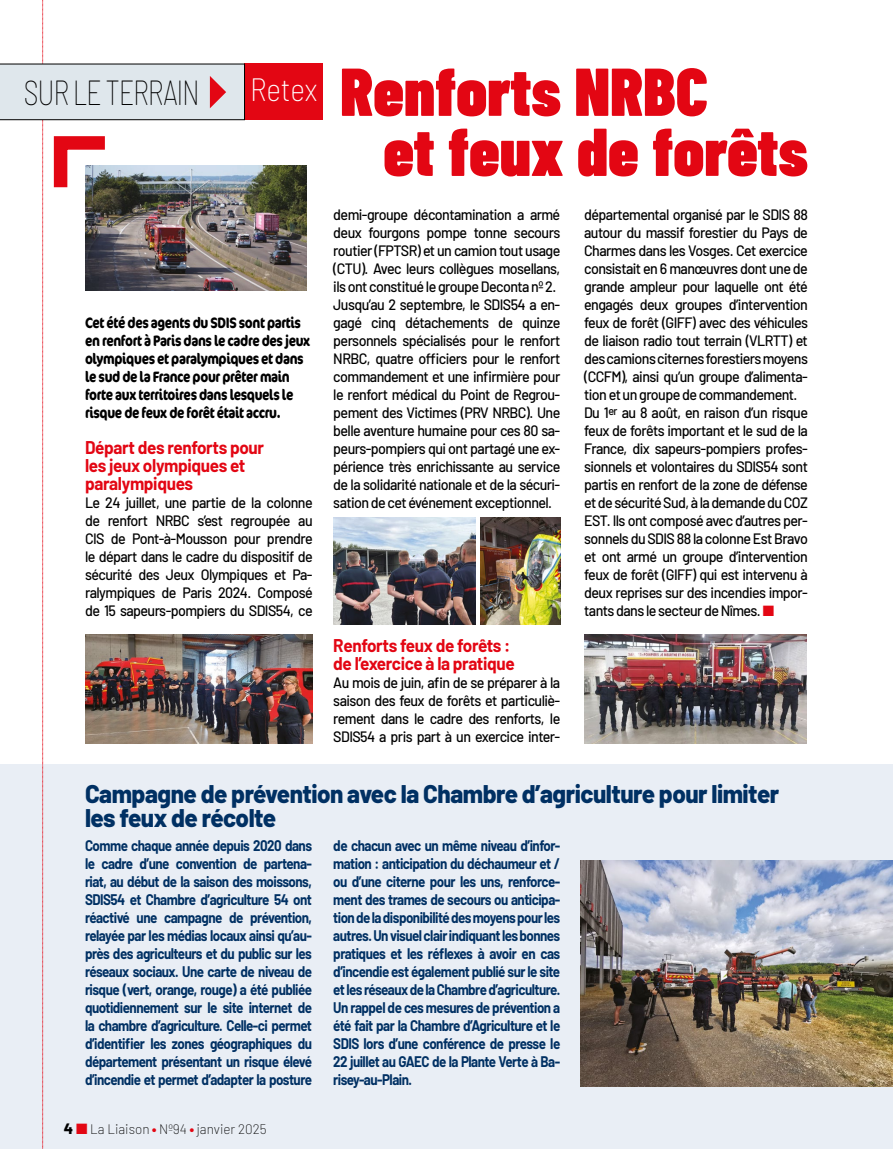
<style>
.page{position:relative;width:893px;height:1149px;background:#fff}
.page>*{position:absolute;margin:0;border:0;box-sizing:border-box;transform-origin:0 0}
.t1{font:900 67.5px/60px "Barlow Condensed";color:#e30613}
.t2{font:100 semi-condensed 35.55px "Barlow";letter-spacing:-.04em;color:#000;scale:.85 1}
.t3{font:800 25.5px/24px "Barlow";letter-spacing:-.02em;color:#003063;scale:.95 1}
.t4{font:700 18px/18px "Barlow";letter-spacing:-.02em;color:#e30613;scale:.95 1}
.t5{font:500 15px/18px "Barlow";letter-spacing:-.04em;color:#000;scale:.95 1}
.t6{font:700 15px/18px "Barlow";letter-spacing:-.04em;color:#003063;text-align:justify;scale:.89 1}
.t7{font:700 15px/18px "Cocon OT";letter-spacing:-.03em;color:#000;scale:.8 1}
.t8{font:200 13.5px "Barlow";color:#000}
.s1{color:#e30613}
.s2{font-weight:800;font-size:15px}
.s3{font-family:"Barlow Condensed";font-weight:900;color:#e30613}
</style>
<div class="page">
<div style="left:0;top:764px;width:893px;height:384px;background:#e9eef5"></div>
<div style="left:244px;top:64px;width:79px;height:56px;background:#e30613"></div>
<svg style="left:0;top:0;width:245px;height:1149px"></svg>
<img style="left:580px;top:860px;width:313px;height:226px">
<img style="left:85px;top:165px;width:221px;height:125px">
<img style="left:584px;top:634px;width:223px;height:109px">
<img style="left:85px;top:634px;width:228px;height:109px">
<img style="left:333px;top:518px;width:143px;height:106px">
<img style="left:480px;top:518px;width:80px;height:106px">
<h2 class="t2" style="left:24px;top:66px;width:208px">SUR LE TERRAIN</h2>
<h1 class="t1" style="left:383px;top:59px;width:426px;text-indent:-133px"><sup>Retex</sup> Renforts NRBC<br>et feux de forêts</h1>
<p class="t5" style="left:333px;top:204px;width:240px">demi-groupe décontamination a armé deux fourgons pompe tonne secours routier (FPTSR) et un camion tout usage (CTU). Avec leurs collègues mosellans, ils ont constitué le groupe Deconta nº 2.<br>Jusqu’au 2 septembre, le SDIS54 a en&shy;gagé cinq détachements de quinze personnels spécialisés pour le renfort NRBC, quatre officiers pour le renfort commandement et une infirmière pour le renfort médical du Point de Regrou&shy;pement des Victimes (PRV NRBC). Une belle aventure humaine pour ces 80 sa&shy;peurs-pompiers qui ont partagé une ex&shy;périence très enrichissante au service de la solidarité nationale et de la sécuri&shy;sation de cet événement exceptionnel.</p>
<p class="t5" style="left:584px;top:204px;width:237px">départemental organisé par le SDIS 88 autour du massif forestier du Pays de Charmes dans les Vosges. Cet exercice consistait en 6 manœuvres dont une de grande ampleur pour laquelle ont été engagés deux groupes d’intervention feux de forêt (GIFF) avec des véhicules de liaison radio tout terrain (VLRTT) et des camions citernes forestiers moyens (CCFM), ainsi qu’un groupe d’alimenta&shy;tion et un groupe de commandement.<br>Du 1<sup>er</sup> au 8 août, en raison d’un risque feux de forêts important et le sud de la France, dix sapeurs-pompiers profes&shy;sionnels et volontaires du SDIS54 sont partis en renfort de la zone de défense et de sécurité Sud, à la demande du COZ EST. Ils ont composé avec d’autres per&shy;sonnels du SDIS 88 la colonne Est Bravo et ont armé un groupe d’intervention feux de forêt (GIFF) qui est intervenu à deux reprises sur des incendies impor&shy;tants dans le secteur de Nîmes. <span class="s1">■</span></p>
<p class="t7" style="left:85px;top:314px;width:283px">Cet été des agents du SDIS sont partis en renfort à Paris dans le cadre des jeux olympiques et paralympiques et dans le sud de la France pour prêter main forte aux territoires dans lesquels le risque de feux de forêt était accru.</p>
<p class="t4" style="left:85px;top:437px;width:190px">Départ des renforts pour les jeux olympiques et paralympiques</p>
<p class="t5" style="left:85px;top:492px;width:241px;text-align:justify">Le 24 juillet, une partie de la colonne de renfort NRBC s’est regroupée au CIS de Pont-à-Mousson pour prendre le départ dans le cadre du dispositif de sécurité des Jeux Olympiques et Pa&shy;ralympiques de Paris 2024. Composé de 15 sapeurs-pompiers du SDIS54, ce</p>
<p class="t4" style="left:333px;top:635px;width:192px">Renforts feux de forêts : de l’exercice à la pratique</p>
<p class="t5" style="left:333px;top:672px;width:240px;text-align:justify">Au mois de juin, afin de se préparer à la saison des feux de forêts et particuliè&shy;rement dans le cadre des renforts, le SDIS54 a pris part à un exercice inter-</p>
<h3 class="t3" style="left:85px;top:779px;width:732px">Campagne de prévention avec la Chambre d’agriculture pour limiter les feux de récolte</h3>
<p class="t6" style="left:85px;top:834px;width:257px">Comme chaque année depuis 2020 dans le cadre d’une convention de partena&shy;riat, au début de la saison des moissons, SDIS54 et Chambre d’agriculture 54 ont réactivé une campagne de prévention, relayée par les médias locaux ainsi qu’au&shy;près des agriculteurs et du public sur les réseaux sociaux. Une carte de niveau de risque (vert, orange, rouge) a été publiée quotidiennement sur le site internet de la chambre d’agriculture. Celle-ci permet d’identifier les zones géographiques du département présentant un risque élevé d’incendie et permet d’adapter la posture</p>
<p class="t6" style="left:333px;top:834px;width:257px">de chacun avec un même niveau d’infor&shy;mation : anticipation du déchaumeur et / ou d’une citerne pour les uns, renforce&shy;ment des trames de secours ou anticipa&shy;tion de la disponibilité des moyens pour les autres. Un visuel clair indiquant les bonnes pratiques et les réflexes à avoir en cas d’incendie est également publié sur le site et les réseaux de la Chambre d’agriculture.<br>Un rappel de ces mesures de prévention a été fait par la Chambre d’Agriculture et le SDIS lors d’une conférence de presse le 22 juillet au GAEC de la Plante Verte à Ba&shy;risey-au-Plain.</p>
<p class="t8" style="left:64px;top:1119px;width:204px"><span class="s2">4</span> <span class="s1">■</span> La Liaison <span class="s3">•</span> Nº94 <span class="s3">•</span> janvier 2025</p>
</div>
